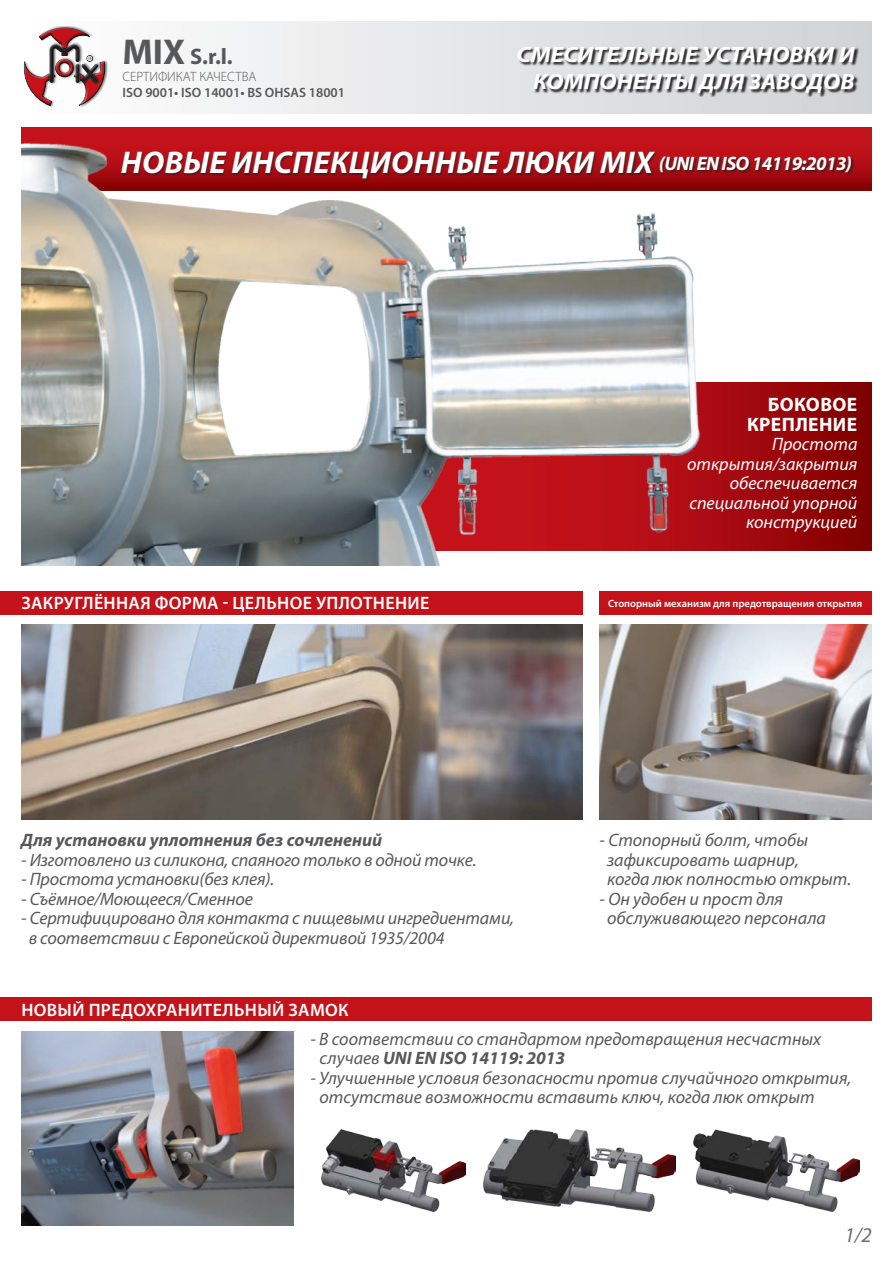
<style>
.page{position:relative;width:893px;height:1263px;background:#fff}
.page>*{position:absolute;margin:0;border:0;box-sizing:border-box;transform-origin:0 0}
.Titolo_2{font:italic 700 31.5px "Myriad Pro";letter-spacing:.01em;color:#fff}
.t1{font:700 22.5px "Myriad Pro";color:#57585a}
.t2{font:italic 700 22.2px/26.5px "Myriad Pro";color:#fff;text-align:right;scale:1.1 1}
.Titolo_1{font:italic 21px "Myriad Pro";color:#6c6d70}
.Titolo_1-2{font:700 19.5px/19.5px "Myriad Pro";letter-spacing:.02em;color:#fff;text-align:right}
.Titolo_1-3{font:italic 18px "Myriad Pro";color:#57585a}
.Normale{font:italic 18px/19.5px "Myriad Pro";color:#fff;text-align:right}
.t3{font:600 18px "Myriad Pro";letter-spacing:.02em;color:#fff}
.Titolo_1-4{font:italic 700 18px "Myriad Pro";color:#57585a}
.t4{font:600 13.5px "Myriad Pro";color:#57585a}
.t5{font:300 13.5px "Myriad Pro";color:#57585a}
.t6{font:600 10.5px "Myriad Pro";color:#fff}
.s1{font-size:36px}
.s2{font-size:19.5px}
.s3{font-weight:400}
</style>
<div class="page">
<svg style="left:704px;top:383px;width:168px;height:168px;background:#960509"></svg>
<svg style="left:704px;top:128px;width:168px;height:63px;background:#b00c12"></svg>
<div style="left:21px;top:21px;width:851px;height:93px;background:linear-gradient(to right,#fefefe,#d0d2d4)"></div>
<div style="left:22px;top:25px;width:84px;height:81px;background:#fff;opacity:.65"></div>
<div style="left:25px;top:32px;width:82px;height:76px;background:#231f20;opacity:.65"></div>
<img style="left:21px;top:1031px;width:272px;height:195px">
<img style="left:21px;top:625px;width:562px;height:195px">
<img style="left:322px;top:1130px;width:144px;height:81px">
<img style="left:484px;top:1130px;width:191px;height:81px">
<img style="left:693px;top:1130px;width:166px;height:81px">
<img style="left:21px;top:128px;width:683px;height:438px">
<img style="left:600px;top:625px;width:272px;height:195px">
<div style="left:518px;top:48px;width:341px;height:49px;background:#231f20;opacity:.93"></div>
<div style="left:0;top:591px;width:583px;height:23px;background:#c4121a"></div>
<div style="left:600px;top:591px;width:272px;height:23px;background:#c4121a"></div>
<div style="left:0;top:997px;width:872px;height:23px;background:#c4121a"></div>
<div style="left:121px;top:150px;width:733px;height:31px;background:#231f20;opacity:.75"></div>
<p class="t1" style="left:122px;top:42px;width:112px"><span class="s1">MIX</span> S.r.l.</p>
<p class="t5" style="left:122px;top:68px;width:135px">СЕРТИФИКАТ КАЧЕСТВА</p>
<p class="t4" style="left:122px;top:84px;width:224px">ISO 9001• ISO 14001• BS OHSAS 18001</p>
<p class="t2" style="left:517px;top:41px;width:309px">СМЕСИТЕЛЬНЫЕ УСТАНОВКИ И<br>КОМПОНЕНТЫ ДЛЯ ЗАВОДОВ</p>
<p class="Titolo_2" style="left:121px;top:142px;width:733px">НОВЫЕ ИНСПЕКЦИОННЫЕ ЛЮКИ MIX <span class="s2">(UNI EN ISO 14119:2013)</span></p>
<p class="Titolo_1-2" style="left:747px;top:394px;width:112px">БОКОВОЕ<br>КРЕПЛЕНИЕ</p>
<p class="Normale" style="left:687px;top:434px;width:172px">Простота открытия/закрытия обеспечивается специальной упорной конструкцией</p>
<p class="t3" style="left:21px;top:592px;width:409px">ЗАКРУГЛЁННАЯ ФОРМА - ЦЕЛЬНОЕ УПЛОТНЕНИЕ</p>
<p class="t6" style="left:608px;top:596px;width:256px">Стопорный механизм для предотвращения открытия</p>
<p class="Titolo_1-4" style="left:21px;top:828px;width:363px">Для установки уплотнения без сочленений</p>
<p class="Titolo_1-3" style="left:21px;top:849px;width:457px">- Изготовлено из силикона, спаяного только в одной точке.</p>
<p class="Titolo_1-3" style="left:21px;top:868px;width:254px">- Простота установки(без клея).</p>
<p class="Titolo_1-3" style="left:21px;top:888px;width:233px">- Съёмное/Моющееся/Сменное</p>
<p class="Titolo_1-3" style="left:21px;top:907px;width:494px">- Сертифицировано для контакта с пищевыми ингредиентами,</p>
<p class="Titolo_1-3" style="left:29px;top:927px;width:417px">в соответствии с Европейской директивой 1935/2004</p>
<p class="t3" style="left:21px;top:998px;width:329px">НОВЫЙ ПРЕДОХРАНИТЕЛЬНЫЙ ЗАМОК</p>
<p class="Titolo_1-3" style="left:600px;top:829px;width:210px">- Стопорный болт, чтобы</p>
<p class="Titolo_1-3" style="left:607px;top:849px;width:193px">зафиксировать шарнир,</p>
<p class="Titolo_1-3" style="left:607px;top:868px;width:246px">когда люк полностью открыт.</p>
<p class="Titolo_1-3" style="left:600px;top:888px;width:185px">- Он удобен и прост для</p>
<p class="Titolo_1-3" style="left:607px;top:907px;width:220px">обслуживающего персонала</p>
<p class="Titolo_1-3" style="left:310px;top:1027px;width:512px">- В соответствии со стандартом предотвращения несчастных</p>
<p class="Titolo_1-4" style="left:319px;top:1046px;width:247px"><span class="s3">случаев</span> UNI EN ISO 14119: 2013</p>
<p class="Titolo_1-3" style="left:310px;top:1066px;width:542px">- Улучшенные условия безопасности против случайчного открытия,</p>
<p class="Titolo_1-3" style="left:319px;top:1086px;width:497px">отсутствие возможности вставить ключ, когда люк открыт</p>
<p class="Titolo_1" style="left:845px;top:1222px;width:29px">1/2</p>
</div>
